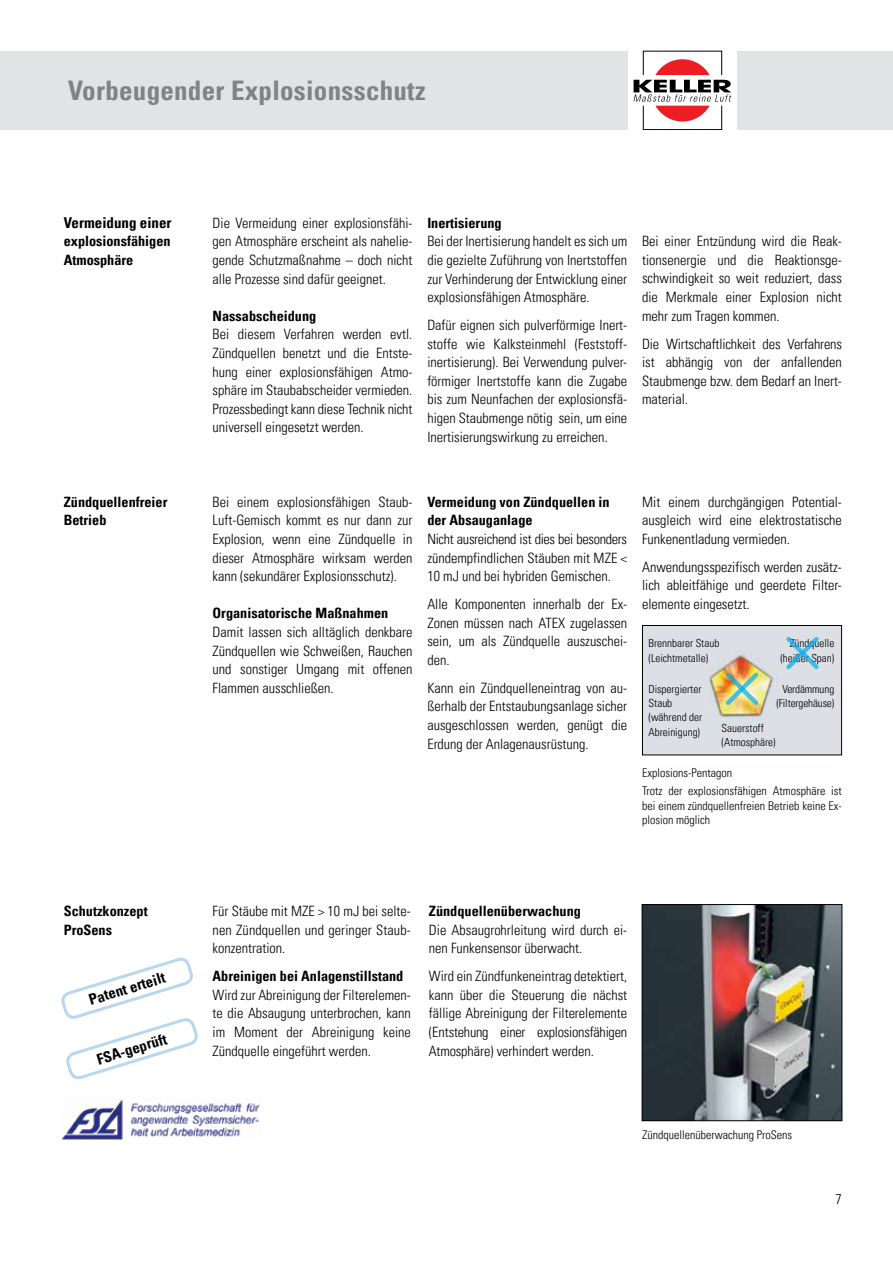
<style>
.page{position:relative;width:893px;height:1263px;background:#fff}
.page>*{position:absolute;margin:0;border:0;box-sizing:border-box;transform-origin:0 0}
.t1{font:700 condensed 27px "Univers LT Pro";letter-spacing:.01em;color:#808285}
.t2{font:700 condensed 15px "Univers LT Pro";color:#000}
.t3{font:300 condensed 14.25px/18.6px "Univers LT Pro";color:#000;text-align:justify}
.t4{font:700 condensed 14.25px/18.6px "Univers LT Pro";color:#000}
.t5{font:300 condensed 12px/18.6px "Univers LT Pro";color:#000}
.t6{font:300 condensed 11.25px/14.2px "Univers LT Pro";color:#000}
.t7{font:300 condensed 11.1px/14.4px "Univers LT Pro";color:#000}
.s1{font-size:11.1px}
.s2{font-size:11.25px}
</style>
<div class="page">
<div style="left:0;top:51px;width:893px;height:79px;background:#e2e3e4"></div>
<div style="left:628px;top:35px;width:109px;height:111px;background:#fff"></div>
<div style="left:643px;top:105px;width:79px;height:25px;border:1px solid #000"></div>
<svg style="left:633px;top:59px;width:98px;height:62px"></svg>
<svg style="left:61px;top:957px;width:137px;height:123px"></svg>
<img style="left:644px;top:906px;width:196px;height:213px">
<div style="left:642px;top:904px;width:200px;height:217px;border:1px solid #000"></div>
<img style="left:644px;top:627px;width:196px;height:126px">
<div style="left:642px;top:625px;width:200px;height:130px;border:1px solid #000"></div>
<svg style="left:785px;top:635px;width:35px;height:36px"></svg>
<svg style="left:724px;top:671px;width:36px;height:35px"></svg>
<img style="left:62px;top:1100px;width:198px;height:40px">
<h1 class="t1" style="left:68px;top:74px;width:359px">Vorbeugender Explosionsschutz</h1>
<p class="t2" style="left:64px;top:213px;width:109px">Vermeidung einer</p>
<p class="t4" style="left:64px;top:232px;width:108px">explosionsfähigen<br>Atmosphäre</p>
<p class="t4" style="left:64px;top:492px;width:105px">Zündquellenfreier<br>Betrieb</p>
<p class="t3" style="left:213px;top:213px;width:201px">Die Vermeidung einer explosionsfähi&shy;gen Atmosphäre erscheint als nahelie&shy;gende Schutzmaßnahme – doch nicht alle Prozesse sind dafür geeignet.</p>
<p class="t4" style="left:213px;top:306px;width:105px">Nassabscheidung</p>
<p class="t3" style="left:213px;top:324px;width:201px">Bei diesem Verfahren werden evtl.<br>Zündquellen benetzt und die Entste&shy;hung einer explosionsfähigen Atmo&shy;sphäre im Staubabscheider vermieden.<br>Prozessbedingt kann diese Technik nicht universell eingesetzt werden.</p>
<p class="t4" style="left:427px;top:213px;width:76px">Inertisierung</p>
<p class="t3" style="left:427px;top:231px;width:201px">Bei der Inertisierung handelt es sich um die gezielte Zuführung von Inertstoffen zur Verhinderung der Entwicklung einer explosionsfähigen Atmosphäre.</p>
<p class="t3" style="left:427px;top:315px;width:201px">Dafür eignen sich pulverförmige Inert&shy;stoffe wie Kalksteinmehl (Feststoff&shy;inertisierung). Bei Verwendung pulver&shy;förmiger Inertstoffe kann die Zugabe bis zum Neunfachen der explosionsfä&shy;higen Staubmenge nötig sein, um eine Inertisierungswirkung zu erreichen.</p>
<p class="t3" style="left:642px;top:231px;width:201px">Bei einer Entzündung wird die Reak&shy;tionsenergie und die Reaktionsge&shy;schwindigkeit so weit reduziert, dass die Merkmale einer Explosion nicht mehr zum Tragen kommen.</p>
<p class="t3" style="left:642px;top:333px;width:201px">Die Wirtschaftlichkeit des Verfahrens ist abhängig von der anfallenden Staubmenge bzw. dem Bedarf an Inert&shy;material.</p>
<p class="t3" style="left:213px;top:492px;width:201px">Bei einem explosionsfähigen Staub-Luft-Gemisch kommt es nur dann zur Explosion, wenn eine Zündquelle in dieser Atmosphäre wirksam werden kann (sekundärer Explosionsschutz).</p>
<p class="t4" style="left:213px;top:604px;width:177px">Organisatorische Maßnahmen</p>
<p class="t3" style="left:213px;top:622px;width:201px">Damit lassen sich alltäglich denkbare Zündquellen wie Schweißen, Rauchen und sonstiger Umgang mit offenen Flammen ausschließen.</p>
<p class="t4" style="left:427px;top:492px;width:184px">Vermeidung von Zündquellen in der Absauganlage</p>
<p class="t3" style="left:427px;top:529px;width:201px">Nicht ausreichend ist dies bei besonders zündempfindlichen Stäuben mit MZE &lt; 10 mJ und bei hybriden Gemischen.</p>
<p class="t3" style="left:427px;top:594px;width:201px">Alle Komponenten innerhalb der Ex-Zonen müssen nach ATEX zugelassen sein, um als Zündquelle auszuschei&shy;den.</p>
<p class="t3" style="left:427px;top:678px;width:201px">Kann ein Zündquelleneintrag von au&shy;ßerhalb der Entstaubungsanlage sicher ausgeschlossen werden, genügt die Erdung der Anlagenausrüstung.</p>
<p class="t3" style="left:642px;top:492px;width:201px">Mit einem durchgängigen Potential&shy;ausgleich wird eine elektrostatische Funkenentladung vermieden.</p>
<p class="t3" style="left:642px;top:557px;width:201px">Anwendungsspezifisch werden zusätz&shy;lich ableitfähige und geerdete Filter&shy;elemente eingesetzt.</p>
<p class="t7" style="left:649px;top:635px;width:72px">Brennbarer Staub (Leichtmetalle)</p>
<p class="t7" style="left:780px;top:635px;width:55px;text-align:right">Zündquelle (heißer Span)</p>
<p class="t7" style="left:776px;top:681px;width:59px;text-align:center">Verdämmung (Filtergehäuse)</p>
<p class="t7" style="left:722px;top:720px;width:55px">Sauerstoff (Atmosphäre)</p>
<p class="t6" style="left:649px;top:681px;width:55px"><span class="s1">Disp</span>ergierter<br>Staub (während der</p>
<p class="t7" style="left:649px;top:724px;width:53px"><span class="s2">A</span>breinigung)</p>
<p class="t5" style="left:642px;top:762px;width:201px">Explosions-Pentagon<br>Trotz der explosionsfähigen Atmosphäre ist</p>
<p class="t5" style="left:642px;top:797px;width:201px;line-height:14.4px">bei einem zündquellenfreien Betrieb keine Ex&shy;plosion möglich</p>
<p class="t4" style="left:64px;top:901px;width:85px">Schutzkonzept<br>ProSens</p>
<p class="t3" style="left:213px;top:901px;width:200px">Für Stäube mit MZE &gt; 10 mJ bei selte&shy;nen Zündquellen und geringer Staub&shy;konzentration.</p>
<p class="t4" style="left:213px;top:966px;width:192px">Abreinigen bei Anlagenstillstand</p>
<p class="t3" style="left:213px;top:985px;width:200px">Wird zur Abreinigung der Filterelemen&shy;te die Absaugung unterbrochen, kann im Moment der Abreinigung keine Zündquelle eingeführt werden.</p>
<p class="t2" style="left:86px;top:991px;width:81px;rotate:-17deg">Patent erteilt</p>
<p class="t2" style="left:94px;top:1051px;width:74px;rotate:-17deg">FSA-geprüft</p>
<p class="t4" style="left:429px;top:901px;width:154px">Zündquellenüberwachung</p>
<p class="t3" style="left:429px;top:919px;width:200px">Die Absaugrohrleitung wird durch ei&shy;nen Funkensensor überwacht.</p>
<p class="t3" style="left:429px;top:966px;width:200px">Wird ein Zündfunkeneintrag detektiert, kann über die Steuerung die nächst fällige Abreinigung der Filterelemente (Entstehung einer explosionsfähigen Atmosphäre) verhindert werden.</p>
<p class="t5" style="left:642px;top:1125px;width:151px">Zündquellenüberwachung ProSens</p>
<p class="t3" style="left:836px;top:1189px;width:8px">7</p>
</div>
